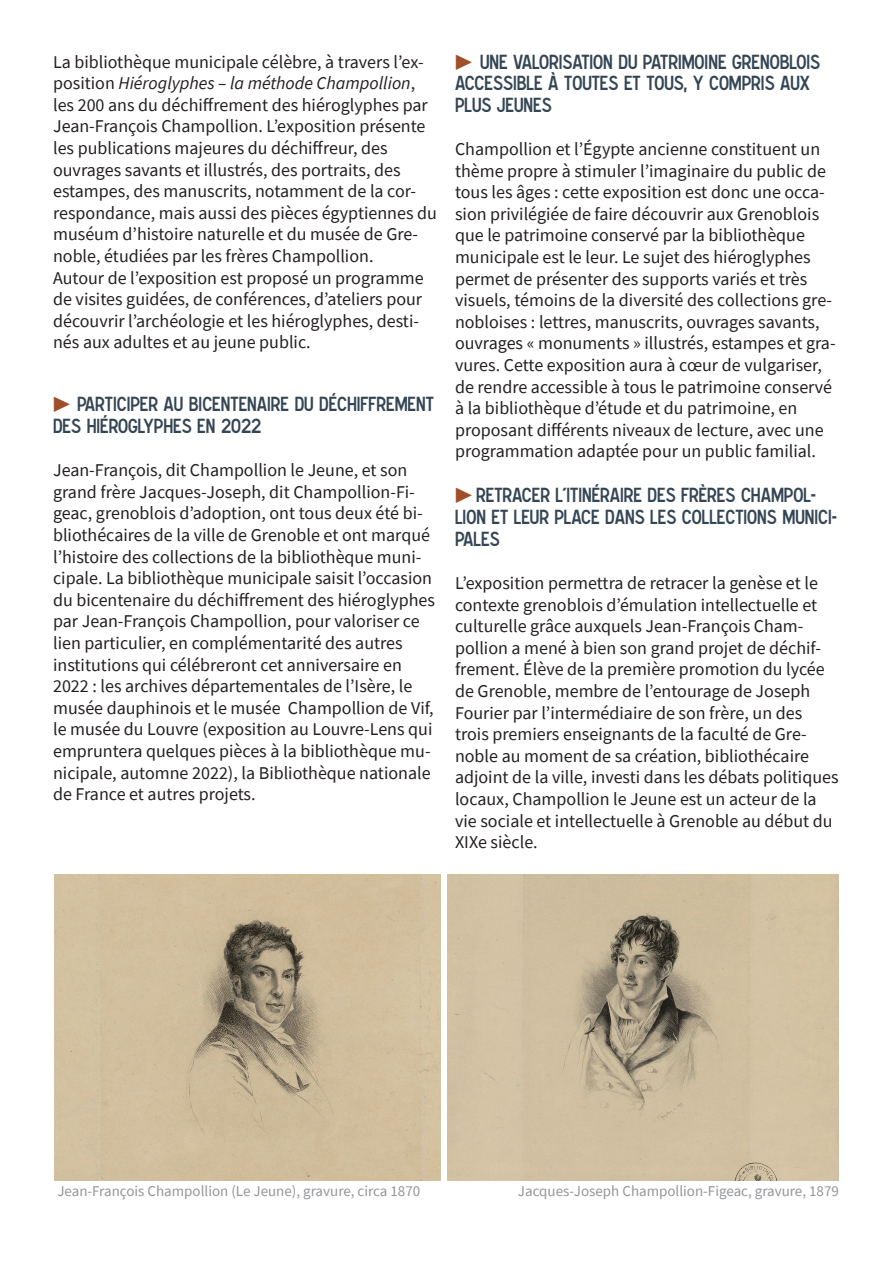
<style>
.page{position:relative;width:893px;height:1263px;background:#fff}
.page>*{position:absolute;margin:0;border:0;box-sizing:border-box;transform-origin:0 0}
.t1{font:18px/21.6px "Source Sans Pro";color:#231f20}
.t2{font:18px/21.6px "Caracteres L2";color:#344554}
.t3{font:15px "Source Sans Pro";color:#939598}
.s1{font-style:italic}
.s2{font-family:"Source Sans Pro";font-weight:600;font-size:19.5px;color:#a14e2a}
</style>
<div class="page">
<img style="left:447px;top:875px;width:392px;height:305px">
<img style="left:55px;top:875px;width:385px;height:305px">
<p class="t1" style="left:53px;top:51px;width:372px">La bibliothèque municipale célèbre, à travers l’ex&shy;position <span class="s1">Hiéroglyphes – la méthode Champollion</span>,</p>
<p class="t1" style="left:53px;top:94px;width:385px">les 200 ans du déchiffrement des hiéroglyphes par Jean-François Champollion. L’exposition présente les publications majeures du déchiffreur, des ouvrages savants et illustrés, des portraits, des estampes, des manuscrits, notamment de la cor&shy;respondance, mais aussi des pièces égyptiennes du muséum d’histoire naturelle et du musée de Gre&shy;noble, étudiées par les frères Champollion.</p>
<p class="t1" style="left:53px;top:267px;width:372px">Autour de l’exposition est proposé un programme de visites guidées, de conférences, d’ateliers pour découvrir l’archéologie et les hiéroglyphes, desti&shy;nés aux adultes et au jeune public.</p>
<p class="t2" style="left:53px;top:393px;width:382px"><span class="s2">▶</span> PARTICIPER AU BICENTENAIRE DU DÉCHIFFREMENT<br>DES HIÉROGLYPHES EN 2022</p>
<p class="t1" style="left:53px;top:459px;width:383px">Jean-François, dit Champollion le Jeune, et son grand frère Jacques-Joseph, dit Champollion-Fi&shy;geac, grenoblois d’adoption, ont tous deux été bi&shy;bliothécaires de la ville de Grenoble et ont marqué l’histoire des collections de la bibliothèque muni&shy;cipale. La bibliothèque municipale saisit l’occasion du bicentenaire du déchiffrement des hiéroglyphes par Jean-François Champollion, pour valoriser ce lien particulier, en complémentarité des autres institutions qui célébreront cet anniversaire en 2022 : les archives départementales de l’Isère, le musée dauphinois et le musée Champollion de Vif, le musée du Louvre (exposition au Louvre-Lens qui empruntera quelques pièces à la bibliothèque mu&shy;nicipale, automne 2022), la Bibliothèque nationale de France et autres projets.</p>
<p class="t2" style="left:455px;top:51px;width:366px"><span class="s2">▶</span> UNE VALORISATION DU PATRIMOINE GRENOBLOIS<br>ACCESSIBLE À TOUTES ET TOUS, Y COMPRIS AUX<br>PLUS JEUNES</p>
<p class="t1" style="left:455px;top:138px;width:382px">Champollion et l’Égypte ancienne constituent un thème propre à stimuler l’imaginaire du public de tous les âges : cette exposition est donc une occa&shy;sion privilégiée de faire découvrir aux Grenoblois que le patrimoine conservé par la bibliothèque municipale est le leur. Le sujet des hiéroglyphes permet de présenter des supports variés et très visuels, témoins de la diversité des collections gre&shy;nobloises : lettres, manuscrits, ouvrages savants, ouvrages « monuments » illustrés, estampes et gra&shy;vures. Cette exposition aura à cœur de vulgariser, de rendre accessible à tous le patrimoine conservé à la bibliothèque d’étude et du patrimoine, en proposant différents niveaux de lecture, avec une programmation adaptée pour un public familial.</p>
<p class="t2" style="left:455px;top:484px;width:383px"><span class="s2">▶</span> RETRACER L'ITINÉRAIRE DES FRÈRES CHAMPOL-<br>LION ET LEUR PLACE DANS LES COLLECTIONS MUNICI-<br>PALES</p>
<p class="t1" style="left:455px;top:572px;width:385px">L’exposition permettra de retracer la genèse et le contexte grenoblois d’émulation intellectuelle et culturelle grâce auxquels Jean-François Cham&shy;pollion a mené à bien son grand projet de déchif&shy;frement. Élève de la première promotion du lycée de Grenoble, membre de l’entourage de Joseph Fourier par l’intermédiaire de son frère, un des trois premiers enseignants de la faculté de Gre&shy;noble au moment de sa création, bibliothécaire adjoint de la ville, investi dans les débats politiques locaux, Champollion le Jeune est un acteur de la vie sociale et intellectuelle à Grenoble au début du XIXe siècle.</p>
<p class="t3" style="left:57px;top:1181px;width:364px">Jean-François Champollion (Le Jeune), gravure, circa 1870</p>
<p class="t3" style="left:518px;top:1181px;width:323px">Jacques-Joseph Champollion-Figeac, gravure, 1879</p>
</div>
